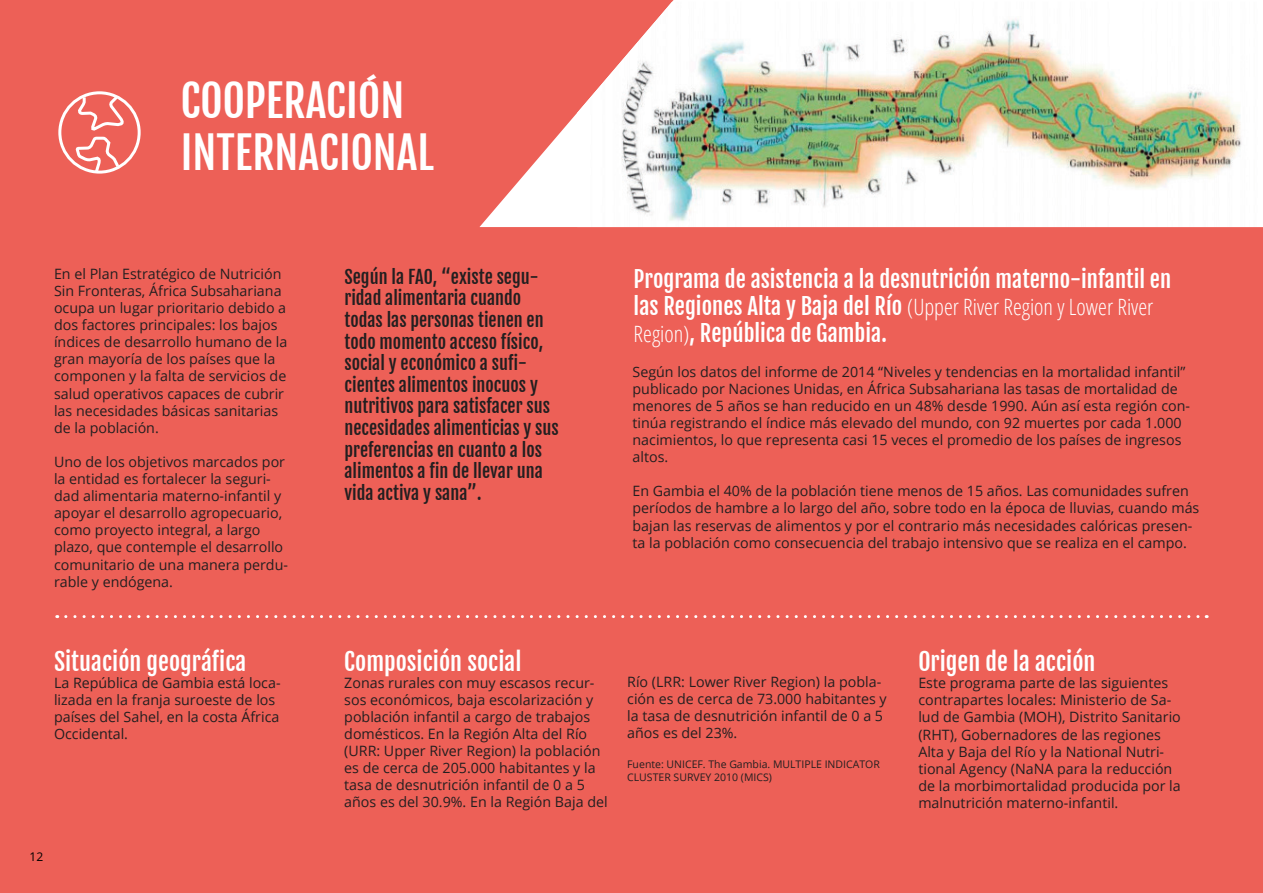
<style>
.page{position:relative;width:1263px;height:893px;background:#ed6057}
.page>*{position:absolute;margin:0;border:0;box-sizing:border-box;transform-origin:0 0}
.t1{font:43.5px/52.2px "Fjalla One";color:#fff}
.t2{font:24px "Fjalla One";color:#fff}
.t3{font:22.5px/27px "Fjalla One";color:#fff}
.t4{font:18px/21.6px "Fjalla One";color:#231f20}
.t5{font:14.25px/17.1px "Open Sans";color:#231f20}
.t6{font:12px "Open Sans";color:#000}
.t7{font:10.5px/12.6px "Open Sans";color:#231f20}
.s1{font-family:"Open Sans Condensed";font-weight:300}
</style>
<div class="page">
<svg style="left:479px;top:0;width:783px;height:227px"></svg>
<img style="left:577px;top:2px;width:685px;height:225px">
<svg style="left:66px;top:615px;width:1141px;height:3px"></svg>
<div style="left:58px;top:91px;width:83px;height:83px;border:3px solid #fff;border-radius:50%"></div>
<svg style="left:75px;top:93px;width:51px;height:81px"></svg>
<p class="t1" style="left:181px;top:75px;width:255px">COOPERACIÓN<br>INTERNACIONAL</p>
<p class="t5" style="left:54px;top:265px;width:235px">En el Plan Estratégico de Nutrición Sin Fronteras, África Subsahariana ocupa un lugar prioritario debido a dos factores principales: los bajos índices de desarrollo humano de la gran mayoría de los países que la componen y la falta de servicios de salud operativos capaces de cubrir las necesidades básicas sanitarias de la población.</p>
<p class="t5" style="left:54px;top:453px;width:235px">Uno de los objetivos marcados por la entidad es fortalecer la seguri&shy;dad alimentaria materno-infantil y apoyar el desarrollo agropecuario, como proyecto integral, a largo plazo, que contemple el desarrollo comunitario de una manera perdu&shy;rable y endógena.</p>
<p class="t2" style="left:54px;top:646px;width:194px">Situación geográfica</p>
<p class="t5" style="left:54px;top:674px;width:228px">La República de Gambia está loca&shy;lizada en la franja suroeste de los países del Sahel, en la costa África<br>Occidental.</p>
<p class="t6" style="left:30px;top:848px;width:15px">12</p>
<p class="t4" style="left:344px;top:266px;width:216px">Según la FAO, “existe segu&shy;ridad alimentaria cuando todas las personas tienen en todo momento acceso físico, social y económico a sufi&shy;cientes alimentos inocuos y nutritivos para satisfacer sus necesidades alimenticias y sus preferencias en cuanto a los alimentos a fin de llevar una vida activa y sana”.</p>
<p class="t3" style="left:634px;top:265px;width:539px">Programa de asistencia a la desnutrición materno-infantil en las Regiones Alta y Baja del Río <span class="s1">(Upper River Region y Lower River<br>Region)</span>, República de Gambia.</p>
<p class="t5" style="left:632px;top:362px;width:559px">Según los datos del informe de 2014 “Niveles y tendencias en la mortalidad infantil” publicado por Naciones Unidas, en África Subsahariana las tasas de mortalidad de menores de 5 años se han reducido en un 48% desde 1990. Aún así esta región con&shy;tinúa registrando el índice más elevado del mundo, con 92 muertes por cada 1.000 nacimientos, lo que representa casi 15 veces el promedio de los países de ingresos altos.</p>
<p class="t5" style="left:632px;top:482px;width:568px">En Gambia el 40% de la población tiene menos de 15 años. Las comunidades sufren períodos de hambre a lo largo del año, sobre todo en la época de lluvias, cuando más bajan las reservas de alimentos y por el contrario más necesidades calóricas presen&shy;ta la población como consecuencia del trabajo intensivo que se realiza en el campo.</p>
<p class="t2" style="left:344px;top:646px;width:179px">Composición social</p>
<p class="t5" style="left:344px;top:674px;width:265px">Zonas rurales con muy escasos recur&shy;sos económicos, baja escolarización y población infantil a cargo de trabajos domésticos. En la Región Alta del Río (URR: Upper River Region) la población es de cerca de 205.000 habitantes y la tasa de desnutrición infantil de 0 a 5 años es del 30.9%. En la Región Baja del</p>
<p class="t5" style="left:627px;top:673px;width:261px">Río (LRR: Lower River Region) la pobla&shy;ción es de cerca de 73.000 habitantes y la tasa de desnutrición infantil de 0 a 5 años es del 23%.</p>
<p class="t7" style="left:627px;top:758px;width:254px">Fuente: UNICEF. The Gambia. MULTIPLE INDICATOR<br>CLUSTER SURVEY 2010 (MICS)</p>
<p class="t2" style="left:918px;top:647px;width:179px">Origen de la acción</p>
<p class="t5" style="left:918px;top:674px;width:264px">Este programa parte de las siguientes contrapartes locales: Ministerio de Sa&shy;lud de Gambia (MOH), Distrito Sanitario (RHT), Gobernadores de las regiones Alta y Baja del Río y la National Nutri&shy;tional Agency (NaNA para la reducción de la morbimortalidad producida por la malnutrición materno-infantil.</p>
</div>
